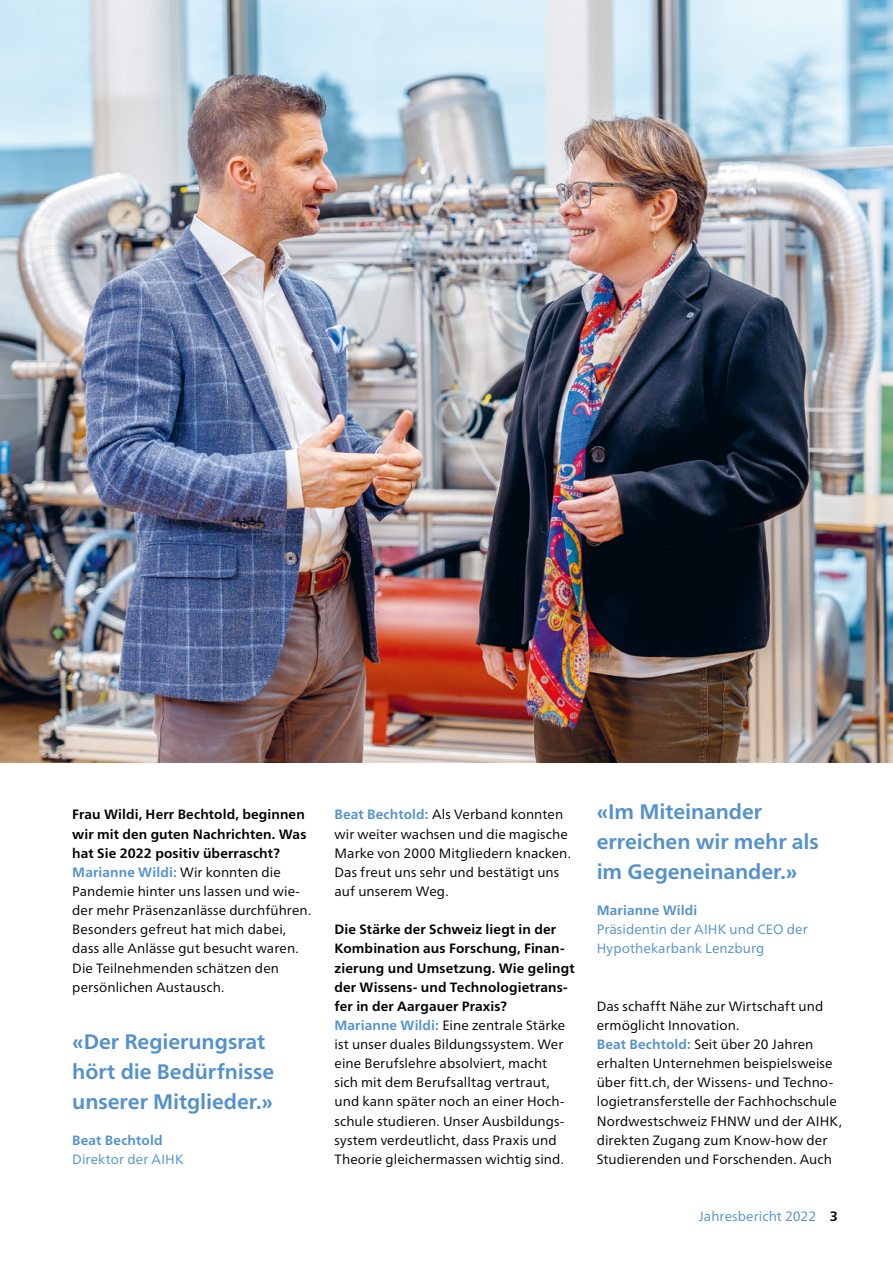
<style>
.page{position:relative;width:893px;height:1263px;background:#fff}
.page>*{position:absolute;margin:0;border:0;box-sizing:border-box;transform-origin:0 0}
.t1{font:700 21px/30px "Frutiger Neue LT Pro";letter-spacing:-.005em;color:#5291ce}
.t2{font:13.5px/19.2px "Frutiger Neue LT Pro";letter-spacing:.005em;color:#000}
.t3{font:13.5px/19.2px "Frutiger Neue LT Pro";letter-spacing:.005em;color:#5291ce}
.t4{font:700 13.5px "Frutiger Neue LT Pro";letter-spacing:.01em;color:#5291ce}
.s1{font-weight:700}
.s2{font-weight:700;color:#5291ce}
.s3{font-weight:700;color:#000}
</style>
<div class="page">
<img style="left:0;top:0;width:893px;height:762px">
<p class="t2" style="left:72px;top:805px;width:240px"><span class="s1">Frau Wildi, Herr Bechtold, beginnen wir mit den guten Nachrichten. Was hat Sie 2022 positiv überrascht?<br></span><span class="s2">Marianne Wildi:</span> Wir konnten die Pandemie hinter uns lassen und wie&shy;der mehr Präsenzanlässe durchführen.<br>Besonders gefreut hat mich dabei, dass alle Anlässe gut besucht waren.<br>Die Teilnehmenden schätzen den persönlichen Austausch.</p>
<h1 class="t1" style="left:597px;top:796px;width:224px">«Im Miteinander erreichen wir mehr als im Gegeneinander.»</h1>
<p class="t2" style="left:334px;top:805px;width:238px"><span class="s2">Beat Bechtold:</span> Als Verband konnten wir weiter wachsen und die magische<br>Marke von 2000 Mitgliedern knacken.<br>Das freut uns sehr und bestätigt uns auf unserem Weg.</p>
<p class="t2" style="left:334px;top:920px;width:242px"><span class="s1">Die Stärke der Schweiz liegt in der Kombination aus Forschung, Finan&shy;zierung und Umsetzung. Wie gelingt der Wissens- und Technologietrans&shy;fer in der Aargauer Praxis?<br></span><span class="s2">Marianne Wildi:</span> Eine zentrale Stärke ist unser duales Bildungssystem. Wer eine Berufslehre absolviert, macht<br>sich mit dem Berufsalltag vertraut, und kann später noch an einer Hoch&shy;schule studieren. Unser Ausbildungs&shy;system verdeutlicht, dass Praxis und Theorie gleichermassen wichtig sind.</p>
<p class="t4" style="left:597px;top:902px;width:102px">Marianne Wildi</p>
<p class="t3" style="left:597px;top:920px;width:213px">Präsidentin der AIHK und CEO der<br>Hypothekarbank Lenzburg</p>
<p class="t2" style="left:597px;top:996px;width:247px">Das schafft Nähe zur Wirtschaft und ermöglicht Innovation.<br><span class="s2">Beat Bechtold:</span> Seit über 20 Jahren erhalten Unternehmen beispielsweise über fitt.ch, der Wissens- und Techno&shy;logietransferstelle der Fachhochschule Nordwestschweiz FHNW und der AIHK, direkten Zugang zum Know-how der Studierenden und Forschenden. Auch</p>
<h1 class="t1" style="left:72px;top:1027px;width:204px">«Der Regierungsrat hört die Bedürfnisse unserer Mitglieder.»</h1>
<p class="t4" style="left:72px;top:1132px;width:92px">Beat Bechtold</p>
<p class="t3" style="left:72px;top:1149px;width:113px">Direktor der AIHK</p>
<p class="t3" style="left:699px;top:1207px;width:140px">Jahresbericht 2022 <span class="s3">3</span></p>
</div>
